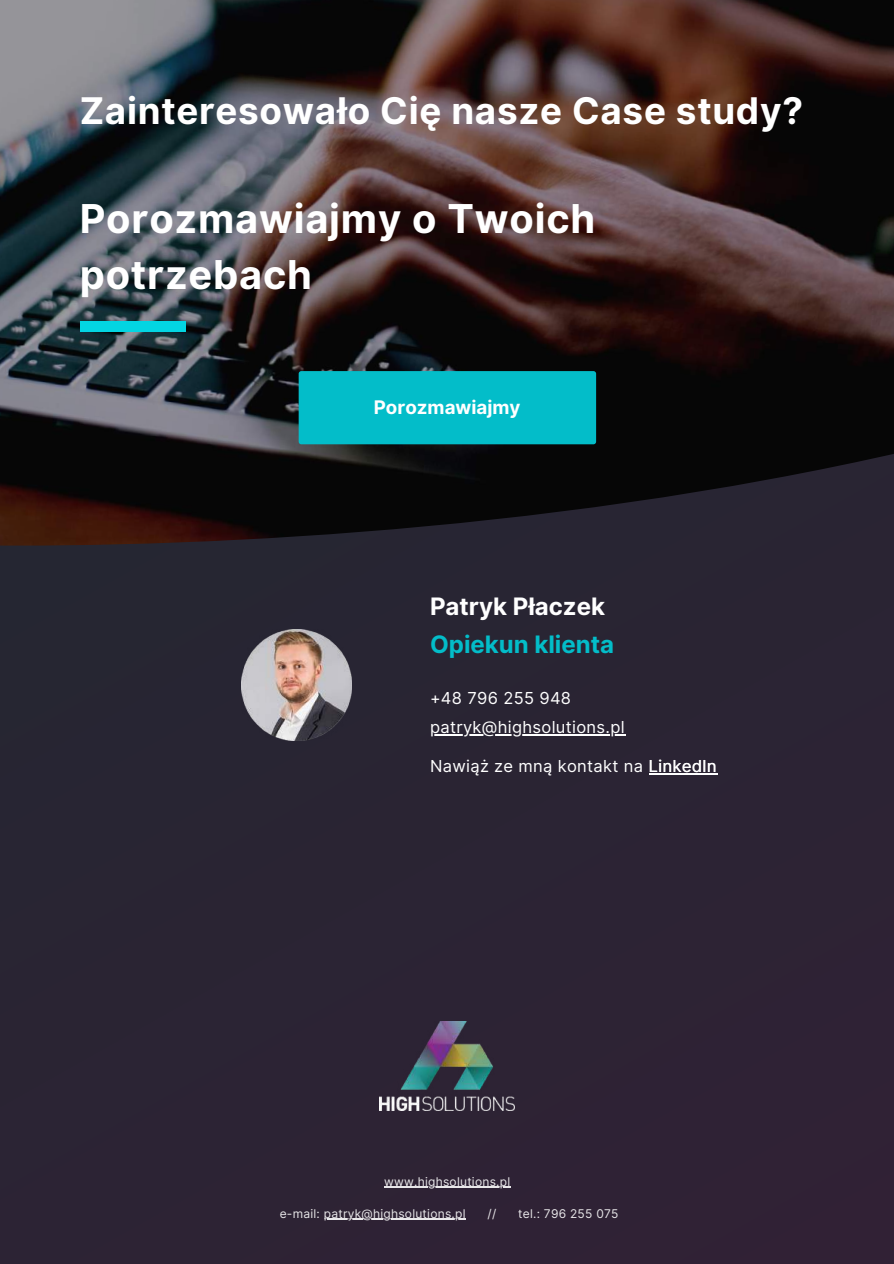
<style>
.page{position:relative;width:894px;height:1264px;background:#fff}
.page>*{position:absolute;margin:0;border:0;box-sizing:border-box;transform-origin:0 0}
.t1{font:700 39.75px/55.2px "Inter";letter-spacing:.02em;color:#fff}
.t2{font:700 36.75px "Inter";letter-spacing:.02em;color:#fff}
.t3{font:700 24px "Inter";color:#03bdc9}
.t4{font:700 24px "Inter";color:#fff}
.t5{font:700 18.75px "Inter";color:#fff}
.t6{font:16.5px/29.4px "Inter";letter-spacing:.02em;color:#fff}
.t7{font:12px "Inter";letter-spacing:.02em;color:#fff}
</style>
<div class="page">
<div style="left:0;top:387px;width:893px;height:876px;background:#2b2434"></div>
<img style="left:0;top:0;width:893px;height:546px">
<img style="left:380px;top:1021px;width:134px;height:89px">
<div style="left:80px;top:321px;width:105px;height:10px;background:#03d5e2"></div>
<img style="left:241px;top:629px;width:110px;height:111px">
<hr style="left:384px;top:1186px;width:126px;height:1px;background:#fff">
<hr style="left:324px;top:1218px;width:141px;height:1px;background:#fff">
<div style="left:298px;top:371px;width:298px;height:73px;background:#03bdc9;border-radius:3px"></div>
<hr style="left:430px;top:734px;width:195px;height:1px;background:#fff">
<hr style="left:648px;top:773px;width:69px;height:1px;background:#fff">
<h2 class="t2" style="left:80px;top:89px;width:724px">Zainteresowało Cię nasze Case study?</h2>
<h1 class="t1" style="left:80px;top:191px;width:517px">Porozmawiajmy o Twoich potrzebach</h1>
<h3 class="t5" style="left:373px;top:396px;width:148px">Porozmawiajmy</h3>
<h3 class="t4" style="left:430px;top:592px;width:176px">Patryk Płaczek</h3>
<h3 class="t3" style="left:430px;top:630px;width:185px">Opiekun klienta</h3>
<h3 class="t6" style="left:430px;top:683px;width:196px">+48 796 255 948 patryk@highsolutions.pl</h3>
<h3 class="t6" style="left:430px;top:751px;width:288px">Nawiąż ze mną kontakt na LinkedIn</h3>
<p class="t7" style="left:384px;top:1174px;width:127px">www.highsolutions.pl</p>
<p class="t7" style="left:280px;top:1206px;width:187px">e-mail: patryk@highsolutions.pl</p>
<p class="t7" style="left:487px;top:1206px;width:10px">//</p>
<p class="t7" style="left:518px;top:1206px;width:102px">tel.: 796 255 075</p>
</div>
